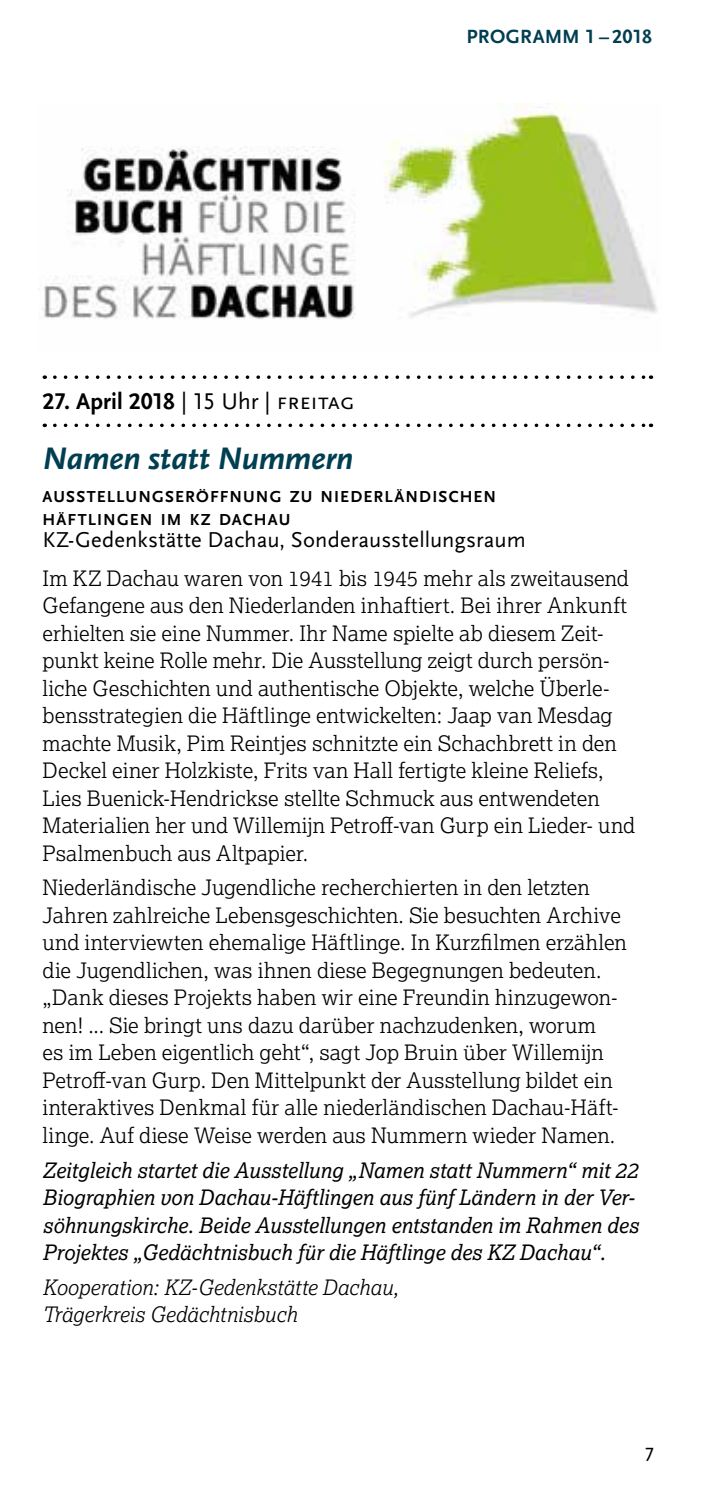
<style>
.page{position:relative;width:709px;height:1489px;background:#fff}
.page>*{position:absolute;margin:0;border:0;box-sizing:border-box;transform-origin:0 0}
.t1{font:32.5px "Scala Sans Bold LF Italic";letter-spacing:-.01em;color:#003e51}
.t2{font:23.75px "Scala Sans Bold LF";color:#000}
.t3{font:22.5px "Scala Sans Regular LF";letter-spacing:.005em;color:#000}
.t4{font:300 21.25px/27.5px "Lexia";letter-spacing:.005em;color:#000}
.t5{font:italic 21.25px/27.5px "Lexia";letter-spacing:-.005em;color:#000}
.t6{font:italic 300 21.25px/27.5px "Lexia";letter-spacing:-.005em;color:#000}
.t7{font:20px "Scala Sans Bold LF";letter-spacing:.01em;color:#003e51}
.t8{font:20px "Scala Sans Regular LF";color:#000}
.t9{font:16.75px/22.5px "Scala Sans Bold LF";letter-spacing:.065em;color:#000}
.s1{font-family:"Scala Sans Regular LF"}
.s2{font-family:"Scala Sans Regular LFSC"}
</style>
<div class="page">
<svg style="left:55px;top:375px;width:596px;height:4px"></svg>
<svg style="left:55px;top:423px;width:596px;height:4px"></svg>
<img style="left:42px;top:104px;width:616px;height:215px">
<p class="t7" style="left:466px;top:26px;width:187px">PROGRAMM 1 – 2018</p>
<p class="t2" style="left:43px;top:389px;width:314px">27. April 2018 <span class="s1">| 15 Uhr |</span> <span class="s2">freitag</span></p>
<h1 class="t1" style="left:43px;top:441px;width:312px">Namen statt Nummern</h1>
<p class="t9" style="left:43px;top:486px;width:455px">AUSSTELLUNGSERÖFFNUNG ZU NIEDERLÄNDISCHEN<br>HÄFTLINGEN IM KZ DACHAU</p>
<p class="t3" style="left:43px;top:528px;width:485px">KZ-Gedenkstätte Dachau, Sonderausstellungsraum</p>
<p class="t4" style="left:43px;top:563px;width:594px">Im KZ Dachau waren von 1941 bis 1945 mehr als zweitausend Gefangene aus den Niederlanden inhaftiert. Bei ihrer Ankunft erhielten sie eine Nummer. Ihr Name spielte ab diesem Zeit&shy;punkt keine Rolle mehr. Die Ausstellung zeigt durch persön&shy;liche Geschichten und authentische Objekte, welche Überle&shy;bensstrategien die Häftlinge entwickelten: Jaap van Mesdag machte Musik, Pim Reintjes schnitzte ein Schachbrett in den Deckel einer Holzkiste, Frits van Hall fertigte kleine Reliefs, Lies Buenick-Hendrickse stellte Schmuck aus entwendeten Materialien her und Willemijn Petroff-van Gurp ein Lieder- und Psalmenbuch aus Altpapier.</p>
<p class="t4" style="left:43px;top:873px;width:586px">Niederländische Jugendliche recherchierten in den letzten Jahren zahlreiche Lebensgeschichten. Sie besuchten Archive und interviewten ehemalige Häftlinge. In Kurzfilmen erzählen die Jugendlichen, was ihnen diese Begegnungen bedeuten. „Dank dieses Projekts haben wir eine Freundin hinzugewon&shy;nen! ... Sie bringt uns dazu darüber nachzudenken, worum<br>es im Leben eigentlich geht“, sagt Jop Bruin über Willemijn Petroff-van Gurp. Den Mittelpunkt der Ausstellung bildet ein interaktives Denkmal für alle niederländischen Dachau-Häft&shy;linge. Auf diese Weise werden aus Nummern wieder Namen.</p>
<p class="t5" style="left:43px;top:1155px;width:597px">Zeitgleich startet die Ausstellung „Namen statt Nummern“ mit 22<br>Biographien von Dachau-Häftlingen aus fünf Ländern in der Ver&shy;söhnungskirche. Beide Ausstellungen entstanden im Rahmen des Projektes „Gedächtnisbuch für die Häftlinge des KZ Dachau“.</p>
<p class="t6" style="left:43px;top:1272px;width:357px">Kooperation: KZ-Gedenkstätte Dachau,<br>Trägerkreis Gedächtnisbuch</p>
<p class="t8" style="left:644px;top:1442px;width:11px">7</p>
</div>
